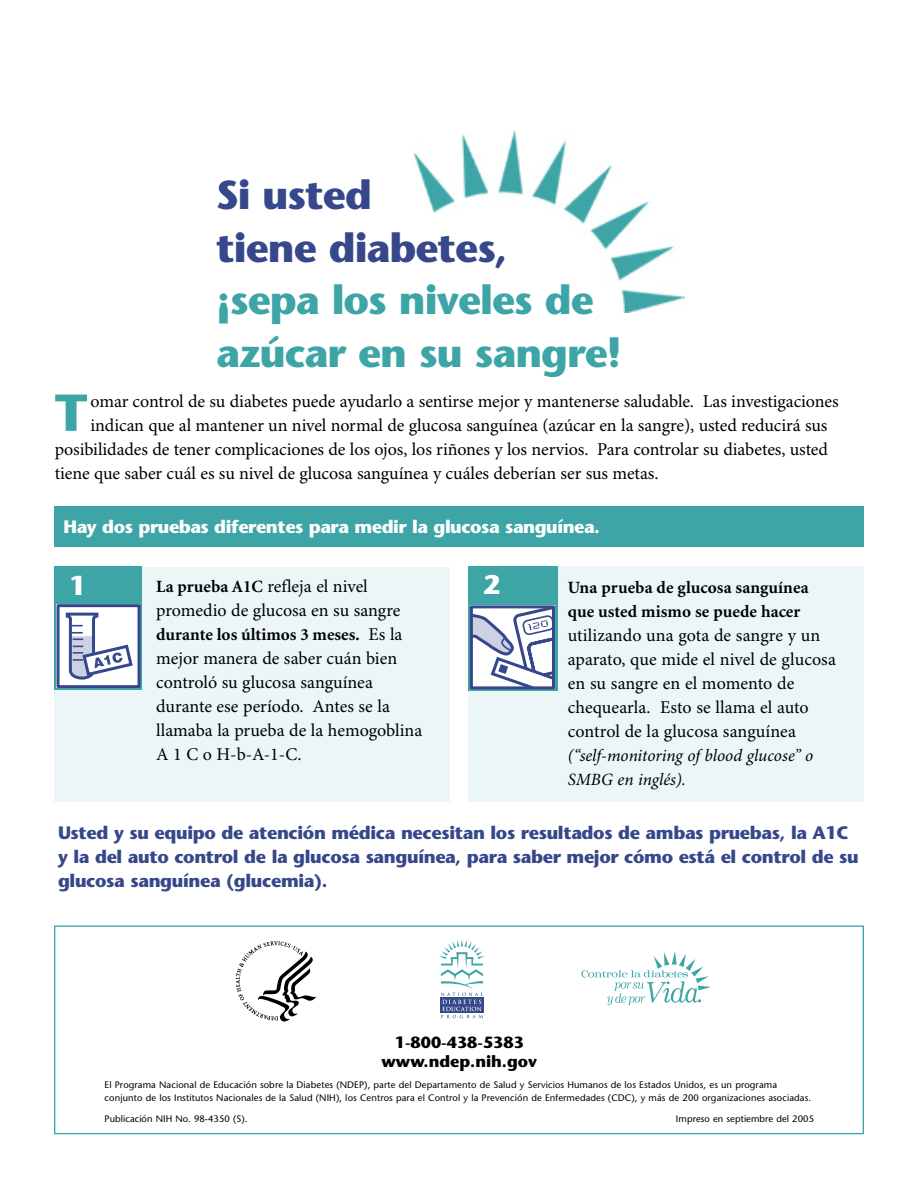
<style>
.page{position:relative;width:918px;height:1188px;background:#fff}
.page>*{position:absolute;margin:0;border:0;box-sizing:border-box;transform-origin:0 0}
.text{font:700 51.75px "Stone Sans";color:#3da5a6}
.t1{font:700 40.35px/52.5px "Stone Sans";letter-spacing:-.025em;color:#3da5a6}
.t2{font:700 40.35px "Stone Sans";letter-spacing:-.025em;color:#36478b}
.t3{font:700 27px "Stone Sans";color:#fff}
.text-2{font:18px/24px "Minion Pro";letter-spacing:-.005em;color:#000}
.sub_b{font:700 18px/24px "Stone Sans";letter-spacing:-.02em;color:#36478b}
.sub_b-white{font:700 18px "Stone Sans";letter-spacing:-.025em;color:#fff}
.text-3{font:700 17.25px/24px "Minion";letter-spacing:.005em;color:#000}
.text-4{font:italic 17.25px/24px "Minion Pro";letter-spacing:-.005em;color:#000}
.box_text{font:700 16.2px "Stone Sans";color:#000}
.box_text-2{font:9.45px/12.1px "Stone Sans";letter-spacing:.01em;color:#000}
.s1{font-family:"Minion";font-weight:700;font-size:17.25px}
.s2{font-family:"Minion Pro";font-weight:400;font-size:18px}
</style>
<div class="page">
<div style="left:54px;top:506px;width:810px;height:41px;background:#3da5a6"></div>
<div style="left:54px;top:567px;width:396px;height:234px;background:#ecf6f6"></div>
<div style="left:54px;top:567px;width:88px;height:123px;background:#3da5a6"></div>
<div style="left:57px;top:604px;width:83px;height:84px;background:#fff"></div>
<div style="left:57px;top:604px;width:83px;height:84px;border:3px solid #36478b"></div>
<svg style="left:65px;top:612px;width:68px;height:68px"></svg>
<div style="left:468px;top:566px;width:396px;height:236px;background:#ecf6f6"></div>
<div style="left:468px;top:567px;width:89px;height:124px;background:#3da5a6"></div>
<svg style="left:474px;top:609px;width:77px;height:76px;background:#cdd1e2"></svg>
<div style="left:470px;top:605px;width:85px;height:84px;border:3px solid #36478b"></div>
<img style="left:415px;top:131px;width:269px;height:182px">
<div style="left:54px;top:926px;width:810px;height:208px;border:1px solid #3da5a6"></div>
<svg style="left:236px;top:941px;width:80px;height:80px"></svg>
<svg style="left:439px;top:939px;width:46px;height:79px"></svg>
<svg style="left:581px;top:952px;width:130px;height:53px"></svg>
<p class="t2" style="left:216px;top:171px;width:157px">Si usted</p>
<p class="t2" style="left:216px;top:224px;width:293px">tiene diabetes,</p>
<p class="t1" style="left:216px;top:274px;width:407px">¡sepa los niveles de azúcar en su sangre!</p>
<p class="text" style="left:55px;top:382px;width:34px">T</p>
<p class="text-2" style="left:91px;top:390px;width:750px">omar control de su diabetes puede ayudarlo a sentirse mejor y mantenerse saludable. Las investigaciones</p>
<p class="text-2" style="left:91px;top:414px;width:738px">indican que al mantener un nivel normal de glucosa sanguínea (azúcar en la sangre), usted reducirá sus</p>
<p class="text-2" style="left:55px;top:438px;width:775px">posibilidades de tener complicaciones de los ojos, los riñones y los nervios. Para controlar su diabetes, usted</p>
<p class="text-2" style="left:55px;top:462px;width:605px">tiene que saber cuál es su nivel de glucosa sanguínea y cuáles deberían ser sus metas.</p>
<p class="sub_b-white" style="left:64px;top:516px;width:538px">Hay dos pruebas diferentes para medir la glucosa sanguínea.</p>
<p class="t3" style="left:69px;top:569px;width:19px">1</p>
<p class="text-2" style="left:156px;top:575px;width:246px"><span class="s1">La prueba A1C</span> refleja el nivel promedio de glucosa en su sangre</p>
<p class="text-3" style="left:156px;top:623px;width:248px">durante los últimos 3 meses. <span class="s2">Es la</span></p>
<p class="text-2" style="left:156px;top:647px;width:268px">mejor manera de saber cuán bien controló su glucosa sanguínea durante ese período. Antes se la llamaba la prueba de la hemogoblina<br>A 1 C o H-b-A-1-C.</p>
<p class="t3" style="left:483px;top:568px;width:19px">2</p>
<p class="text-3" style="left:568px;top:576px;width:242px">Una prueba de glucosa sanguínea que usted mismo se puede hacer</p>
<p class="text-2" style="left:568px;top:624px;width:270px">utilizando una gota de sangre y un aparato, que mide el nivel de glucosa en su sangre en el momento de chequearla. Esto se llama el auto control de la glucosa sanguínea</p>
<p class="text-4" style="left:568px;top:744px;width:247px">(“self-monitoring of blood glucose” o<br>SMBG en inglés).</p>
<p class="sub_b" style="left:58px;top:821px;width:802px">Usted y su equipo de atención médica necesitan los resultados de ambas pruebas, la A1C y la del auto control de la glucosa sanguínea, para saber mejor cómo está el control de su glucosa sanguínea (glucemia).</p>
<p class="box_text" style="left:395px;top:1033px;width:131px">1-800-438-5383</p>
<p class="box_text" style="left:382px;top:1052px;width:157px">www.ndep.nih.gov</p>
<p class="box_text-2" style="left:105px;top:1079px;width:708px">El Programa Nacional de Educación sobre la Diabetes (NDEP), parte del Departamento de Salud y Servicios Humanos de los Estados Unidos, es un programa conjunto de los Institutos Nacionales de la Salud (NIH), los Centros para el Control y la Prevención de Enfermedades (CDC), y más de 200 organizaciones asociadas.</p>
<p class="box_text-2" style="left:105px;top:1113px;width:144px">Publicación NIH No. 98-4350 (S).</p>
<p class="box_text-2" style="left:676px;top:1113px;width:140px">Impreso en septiembre del 2005</p>
</div>
